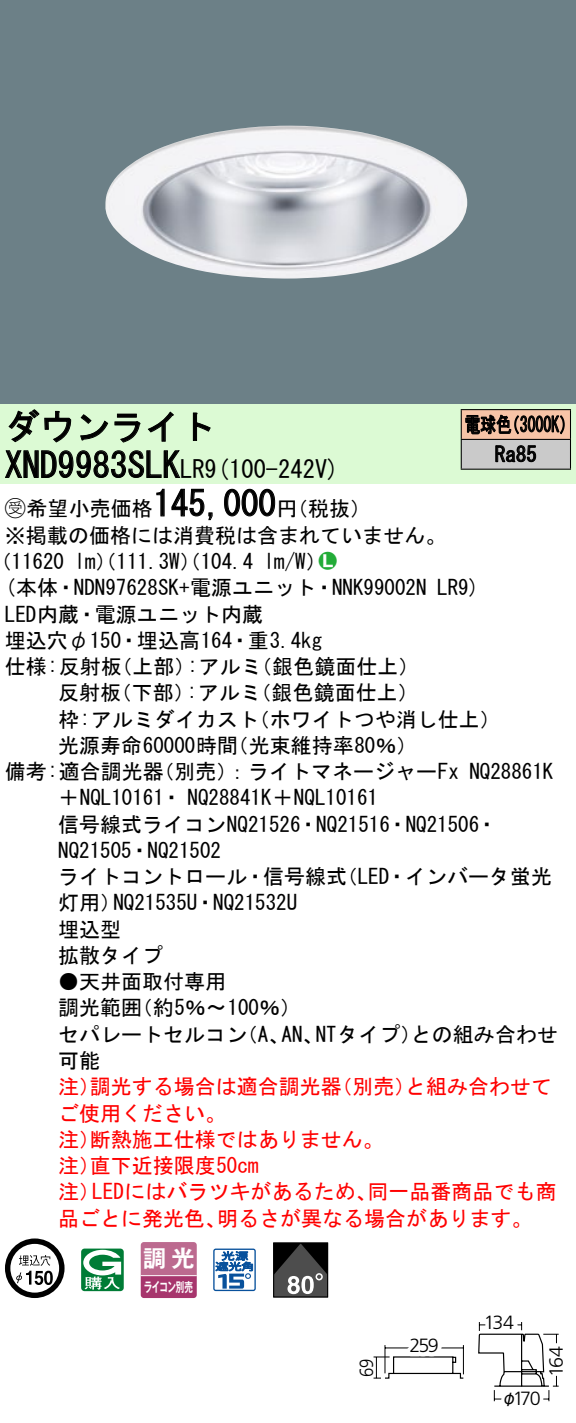
<style>
.page{position:relative;width:576px;height:1423px;background:#fff}
.page>*{position:absolute;margin:0;border:0;box-sizing:border-box;transform-origin:0 0}
.t1{font:35px "MS Gothic";color:#000}
.t2{font:24.5px "MS Gothic";color:#000}
.t3{font:23.1px "Gothic MB101 Pro De Bold 90 pv RKSJ H";color:#fff}
.t4{font:21px/26.2px "MS Gothic";color:#000}
.t5{font:21px/26.2px "MS Gothic";color:#f00}
.t6{font:21px/29.8px "MS Gothic";color:#000;scale:.75 1}
.t7{font:21px "Ford Classification 1";color:#23ac38}
.t8{font:300 19.25px "Frutiger LT Std";letter-spacing:-.075em;color:#000}
.t9{font:300 19.25px "Frutiger LT Std";letter-spacing:-.075em;color:#000;scale:.87 1}
.t10{font:15.75px "Gothic MB101 Pro Regular 90 pv RKSJ H";color:#000}
.t11{font:13.3px "Gothic MB101 Pro De Bold 90 pv RKSJ H";letter-spacing:-.05em;color:#fff;scale:.65 1}
.s1{font-size:24.5px}
.s2{font-family:"Ford Classification 1"}
.s3{color:#fff}
</style>
<div class="page">
<div style="left:0;top:0;width:575px;height:404px;background:#6c8087"></div>
<img style="left:105px;top:126px;width:362px;height:152px">
<div style="left:0;top:404px;width:575px;height:79px;background:#dcfad4"></div>
<svg style="left:8px;top:409px;width:64px;height:34px"></svg>
<svg style="left:80px;top:413px;width:60px;height:30px"></svg>
<svg style="left:147px;top:411px;width:26px;height:31px"></svg>
<svg style="left:192px;top:412px;width:19px;height:29px"></svg>
<svg style="left:5px;top:450px;width:176px;height:28px"></svg>
<svg style="left:156px;top:488px;width:9px;height:29px"></svg>
<svg style="left:171px;top:488px;width:42px;height:32px"></svg>
<svg style="left:224px;top:488px;width:51px;height:29px"></svg>
<svg style="left:5px;top:1238px;width:59px;height:59px"></svg>
<svg style="left:44px;top:1270px;width:9px;height:14px"></svg>
<svg style="left:81px;top:1248px;width:43px;height:42px"></svg>
<svg style="left:140px;top:1242px;width:56px;height:55px;background:#b55883"></svg>
<hr style="left:141px;top:1274px;width:55px;height:2px;background:#fff">
<svg style="left:213px;top:1248px;width:43px;height:42px"></svg>
<div style="left:273px;top:1242px;width:55px;height:55px;border:1px solid #000"></div>
<svg style="left:273px;top:1243px;width:54px;height:53px;background:#474747"></svg>
<div style="left:461px;top:409px;width:109px;height:30px;background:#f7c4a7"></div>
<div style="left:461px;top:439px;width:109px;height:30px;background:#cacaca"></div>
<hr style="left:460px;top:409px;width:110px;height:1px;background:#000">
<hr style="left:569px;top:410px;width:2px;height:29px;background:#000">
<hr style="left:460px;top:439px;width:110px;height:1px;background:#000">
<hr style="left:569px;top:440px;width:2px;height:28px;background:#000">
<hr style="left:460px;top:468px;width:110px;height:2px;background:#000">
<svg style="left:460px;top:410px;width:104px;height:58px"></svg>
<svg style="left:373px;top:1345px;width:91px;height:34px"></svg>
<svg style="left:478px;top:1322px;width:81px;height:80px"></svg>
<h1 class="t1" style="left:5px;top:409px;width:212px">ダウンライト</h1>
<p class="t2" style="left:204px;top:456px;width:136px">(9 100-242 (V</p>
<h1 class="t1" style="left:5px;top:447px;width:201px">XND9983SLK<span class="s1">LR</span></h1>
<h1 class="t1" style="left:153px;top:486px;width:124px">145,000</h1>
<p class="t4" style="left:5px;top:495px;width:443px"><span class="s2">B</span>希望小売価格<br>※掲載の価格には消費税は含まれていません。</p>
<p class="t7" style="left:319px;top:550px;width:19px">2<span class="s3">7</span></p>
<p class="t4" style="left:276px;top:495px;width:96px">（円税抜(</p>
<p class="t4" style="left:264px;top:548px;width:64px">l m (W/</p>
<p class="t4" style="left:-9px;top:548px;width:75px">（11620</p>
<p class="t4" style="left:75px;top:548px;width:180px">lm）（111.3 ）（W 104.4</p>
<p class="t6" style="left:494px;top:409px;width:57px;text-indent:-30px">電球色<br>Ra85</p>
<p class="t6" style="left:504px;top:409px;width:96px">（3000 (K</p>
<p class="t4" style="left:5px;top:574px;width:423px">(本体・NDN97628SK+電源ユニット・NNK99002N</p>
<p class="t4" style="left:5px;top:600px;width:259px">LED内蔵・電源ユニット内蔵</p>
<p class="t4" style="left:5px;top:627px;width:318px">埋込穴φ150・埋込高164・重3.4kg</p>
<p class="t4" style="left:251px;top:653px;width:169px">（銀色鏡面仕上(</p>
<p class="t4" style="left:5px;top:653px;width:118px">仕様:反射板</p>
<p class="t4" style="left:111px;top:653px;width:85px">（上部）</p>
<p class="t4" style="left:187px;top:653px;width:76px">:アルミ</p>
<p class="t4" style="left:58px;top:679px;width:64px">反射板</p>
<p class="t4" style="left:111px;top:679px;width:85px">（下部）</p>
<p class="t4" style="left:187px;top:679px;width:76px">:アルミ</p>
<p class="t4" style="left:250px;top:679px;width:169px">（銀色鏡面仕上(</p>
<p class="t4" style="left:437px;top:574px;width:44px">LR (9</p>
<p class="t4" style="left:227px;top:705px;width:191px;text-indent:-169px">枠:アルミダイカスト<br>（光束維持率80％(</p>
<p class="t4" style="left:248px;top:705px;width:254px">（ホワイトつや消し仕上(</p>
<p class="t4" style="left:58px;top:732px;width:181px">光源寿命60000時間</p>
<p class="t4" style="left:153px;top:758px;width:307px">（別売：）ライトマネージャーFx</p>
<p class="t4" style="left:5px;top:758px;width:160px">備考:適合調光器</p>
<p class="t4" style="left:58px;top:784px;width:321px">＋NQL10161・ NQ28841 ＋K NQL10161</p>
<p class="t4" style="left:58px;top:810px;width:441px">信号線式ライコンNQ21526・NQ21516・NQ21506・</p>
<p class="t4" style="left:58px;top:837px;width:164px">NQ21505・NQ21502</p>
<p class="t4" style="left:336px;top:863px;width:217px">（LED・インバータ蛍光</p>
<p class="t4" style="left:469px;top:758px;width:85px">NQ28861K</p>
<p class="t4" style="left:58px;top:863px;width:290px;text-align:center">ライトコントロール・信号線式<br>NQ21535 ・U NQ21532U</p>
<p class="t4" style="left:58px;top:889px;width:106px">灯用）<br>埋込型<br>拡散タイプ</p>
<p class="t4" style="left:132px;top:968px;width:171px;text-indent:-73px">●天井面取付専用<br>（約5％〜100％(</p>
<p class="t4" style="left:58px;top:994px;width:85px">調光範囲</p>
<p class="t4" style="left:315px;top:1020px;width:107px">NTタイプ）</p>
<p class="t4" style="left:411px;top:1020px;width:148px">との組み合わせ</p>
<p class="t4" style="left:58px;top:1020px;width:190px">セパレートセルコン可能</p>
<p class="t4" style="left:237px;top:1020px;width:54px">（、A</p>
<p class="t4" style="left:281px;top:1020px;width:43px">AN、</p>
<p class="t5" style="left:90px;top:1073px;width:253px">調光する場合は適合調光器</p>
<p class="t5" style="left:331px;top:1073px;width:85px">（別売）</p>
<p class="t5" style="left:405px;top:1073px;width:148px">と組み合わせて</p>
<p class="t5" style="left:58px;top:1073px;width:43px">注）</p>
<p class="t5" style="left:58px;top:1099px;width:169px">ご使用ください。</p>
<p class="t5" style="left:90px;top:1125px;width:295px">断熱施工仕様ではありません。</p>
<p class="t5" style="left:90px;top:1125px;width:170px;text-indent:-32px">注）<br>直下近接限度50cm</p>
<p class="t5" style="left:58px;top:1152px;width:43px">注）</p>
<p class="t5" style="left:92px;top:1178px;width:286px">LEDにはバラツキがあるため、</p>
<p class="t5" style="left:367px;top:1178px;width:190px">同一品番商品でも商</p>
<p class="t5" style="left:58px;top:1178px;width:43px">注）</p>
<p class="t5" style="left:58px;top:1204px;width:169px">品ごとに発光色、</p>
<p class="t5" style="left:217px;top:1204px;width:317px">明るさが異なる場合があります。</p>
<p class="t3" style="left:143px;top:1239px;width:53px">調光</p>
<p class="t11" style="left:144px;top:1275px;width:77px">ライコン別売</p>
<p class="t9" style="left:355px;top:1376px;width:22px;rotate:-90deg">69</p>
<p class="t8" style="left:409px;top:1334px;width:31px">259</p>
<p class="t8" style="left:483px;top:1311px;width:32px">134</p>
<p class="t8" style="left:512px;top:1386px;width:29px">170</p>
<p class="t10" style="left:501px;top:1384px;width:17px">φ</p>
<p class="t8" style="left:545px;top:1376px;width:32px;rotate:-90deg">164</p>
</div>
